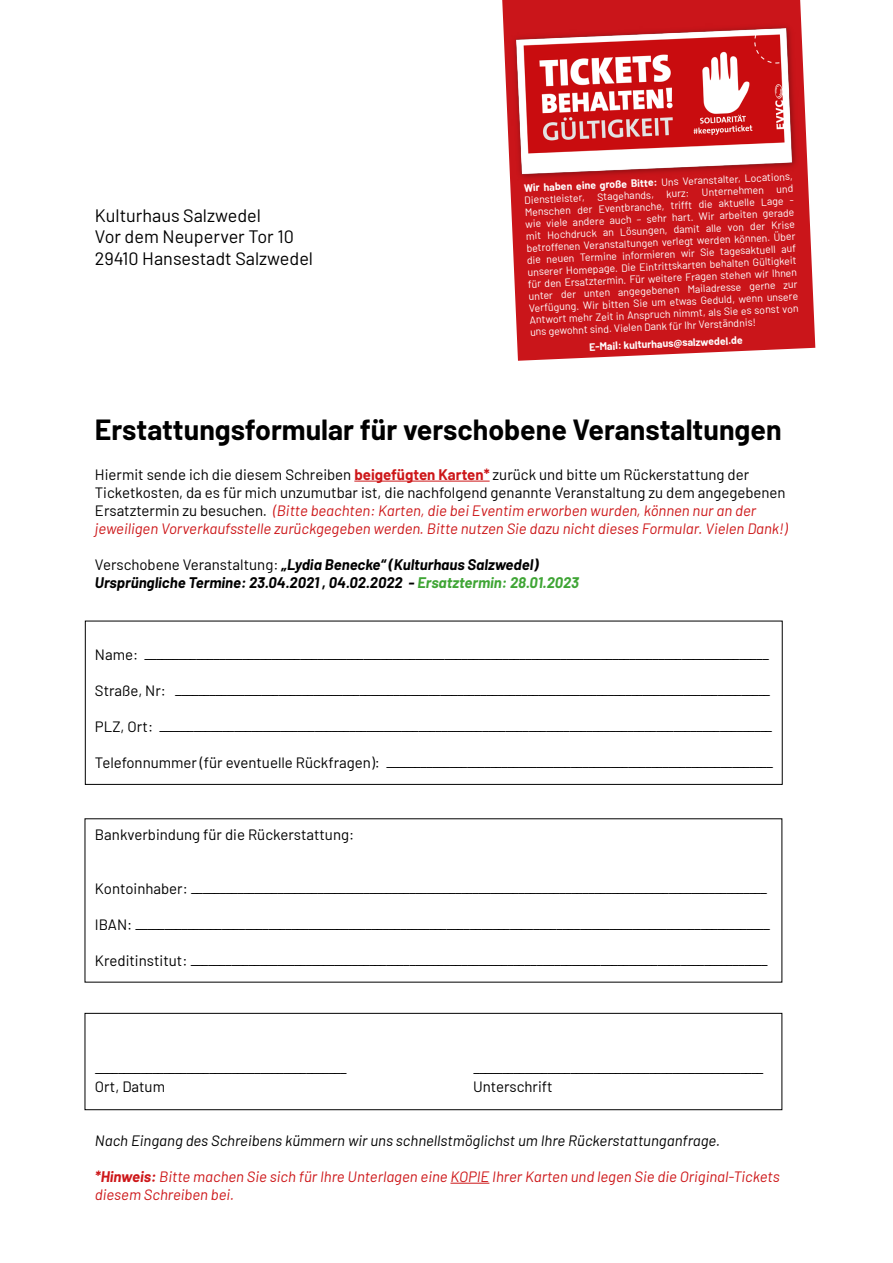
<style>
.page{position:relative;width:893px;height:1263px;background:#fff}
.page>*{position:absolute;margin:0;border:0;box-sizing:border-box;transform-origin:0 0}
.t1{font:700 28.5px "Barlow";color:#000}
.t2{font:18px/21.6px "Barlow";color:#000}
.t3{font:15px/18px "Barlow";color:#000}
.t4{font:italic 700 15px/18px "Barlow";color:#000}
.t5{font:italic 15px/18px "Barlow";color:#cd1719}
.t6{font:italic 15px "Barlow";color:#000}
.t7{font:10.5px/12px "Barlow";color:#fff;text-align:justify}
.t8{font:700 10.5px "Barlow";color:#fff}
.s1{font-weight:700}
.s2{font-weight:700;color:#cd1719}
.s3{font-style:italic;color:#cd1719}
.s4{font-weight:400;font-style:normal}
.s5{color:#3fa535}
</style>
<div class="page">
<svg style="left:502px;top:0;width:313px;height:361px;background:#d02f34"></svg>
<img style="left:509px;top:20px;width:293px;height:164px">
<svg style="left:524px;top:145px;width:265px;height:28px"></svg>
<hr style="left:354px;top:481px;width:136px;height:1px;background:#cd1719">
<hr style="left:450px;top:1183px;width:39px;height:1px;background:#cd1719">
<div style="left:85px;top:1013px;width:697px;height:97px;border:1px solid #000"></div>
<p class="t2" style="left:95px;top:203px;width:220px">Kulturhaus Salzwedel<br>Vor dem Neuperver Tor 10<br>29410 Hansestadt Salzwedel</p>
<p class="t7" style="left:524px;top:179px;width:272px;rotate:-2deg"><span class="s1">Wir haben eine große Bitte:</span> Uns Veranstalter, Locations, Dienstleister, Stagehands, kurz: Unternehmen und Menschen der Eventbranche, trifft die aktuelle Lage - wie viele andere auch – sehr hart. Wir arbeiten gerade mit Hochdruck an Lösungen, damit alle von der Krise betroffenen Veranstaltungen verlegt werden können. Über die neuen Termine informieren wir Sie tagesaktuell auf unserer Homepage. Die Eintrittskarten behalten Gültigkeit für den Ersatztermin. Für weitere Fragen stehen wir Ihnen unter der unten angegebenen Mailadresse gerne zur Verfügung. Wir bitten Sie um etwas Geduld, wenn unsere Antwort mehr Zeit in Anspruch nimmt, als Sie es sonst von uns gewohnt sind. Vielen Dank für Ihr Verständnis!</p>
<p class="t8" style="left:589px;top:338px;width:155px;rotate:-2deg">E-Mail: kulturhaus@salzwedel.de</p>
<h1 class="t1" style="left:95px;top:409px;width:688px">Erstattungsformular für verschobene Veranstaltungen</h1>
<p class="t3" style="left:95px;top:464px;width:694px">Hiermit sende ich die diesem Schreiben <span class="s2">beigefügten Karten*</span> zurück und bitte um Rückerstattung der Ticketkosten, da es für mich unzumutbar ist, die nachfolgend genannte Veranstaltung zu dem angegebenen Ersatztermin zu besuchen. <span class="s3">(Bitte beachten: Karten, die bei Eventim erworben wurden, können nur an der jeweiligen Vorverkaufsstelle zurückgegeben werden. Bitte nutzen Sie dazu nicht dieses Formular. Vielen Dank!)</span></p>
<p class="t4" style="left:95px;top:554px;width:486px"><span class="s4">Verschobene Veranstaltung:</span> „Lydia Benecke“ (Kulturhaus Salzwedel)<br>Ursprüngliche Termine: 23.04.2021 , 04.02.2022 - <span class="s5">Ersatztermin: 28.01.2023</span></p>
<p class="t3" style="left:95px;top:644px;width:676px">Name: ____________________________________________________________________________________________________________</p>
<p class="t3" style="left:95px;top:680px;width:677px">Straße, Nr: _______________________________________________________________________________________________________</p>
<p class="t3" style="left:95px;top:716px;width:679px">PLZ, Ort: __________________________________________________________________________________________________________</p>
<p class="t3" style="left:95px;top:752px;width:680px">Telefonnummer (für eventuelle Rückfragen): ___________________________________________________________________</p>
<p class="t3" style="left:95px;top:824px;width:261px">Bankverbindung für die Rückerstattung:</p>
<p class="t3" style="left:95px;top:878px;width:674px">Kontoinhaber: ____________________________________________________________________________________________________</p>
<p class="t3" style="left:95px;top:914px;width:677px">IBAN: ______________________________________________________________________________________________________________</p>
<p class="t3" style="left:95px;top:950px;width:674px">Kreditinstitut: ____________________________________________________________________________________________________</p>
<p class="t3" style="left:95px;top:1058px;width:253px">____________________________________________</p>
<p class="t3" style="left:473px;top:1058px;width:292px">___________________________________________________</p>
<p class="t3" style="left:95px;top:1076px;width:72px">Ort, Datum</p>
<p class="t3" style="left:473px;top:1076px;width:81px">Unterschrift</p>
<p class="t6" style="left:95px;top:1130px;width:627px">Nach Eingang des Schreibens kümmern wir uns schnellstmöglichst um Ihre Rückerstattunganfrage.</p>
<p class="t5" style="left:95px;top:1166px;width:686px"><span class="s1">*Hinweis:</span> Bitte machen Sie sich für Ihre Unterlagen eine KOPIE Ihrer Karten und legen Sie die Original-Tickets diesem Schreiben bei.</p>
</div>
